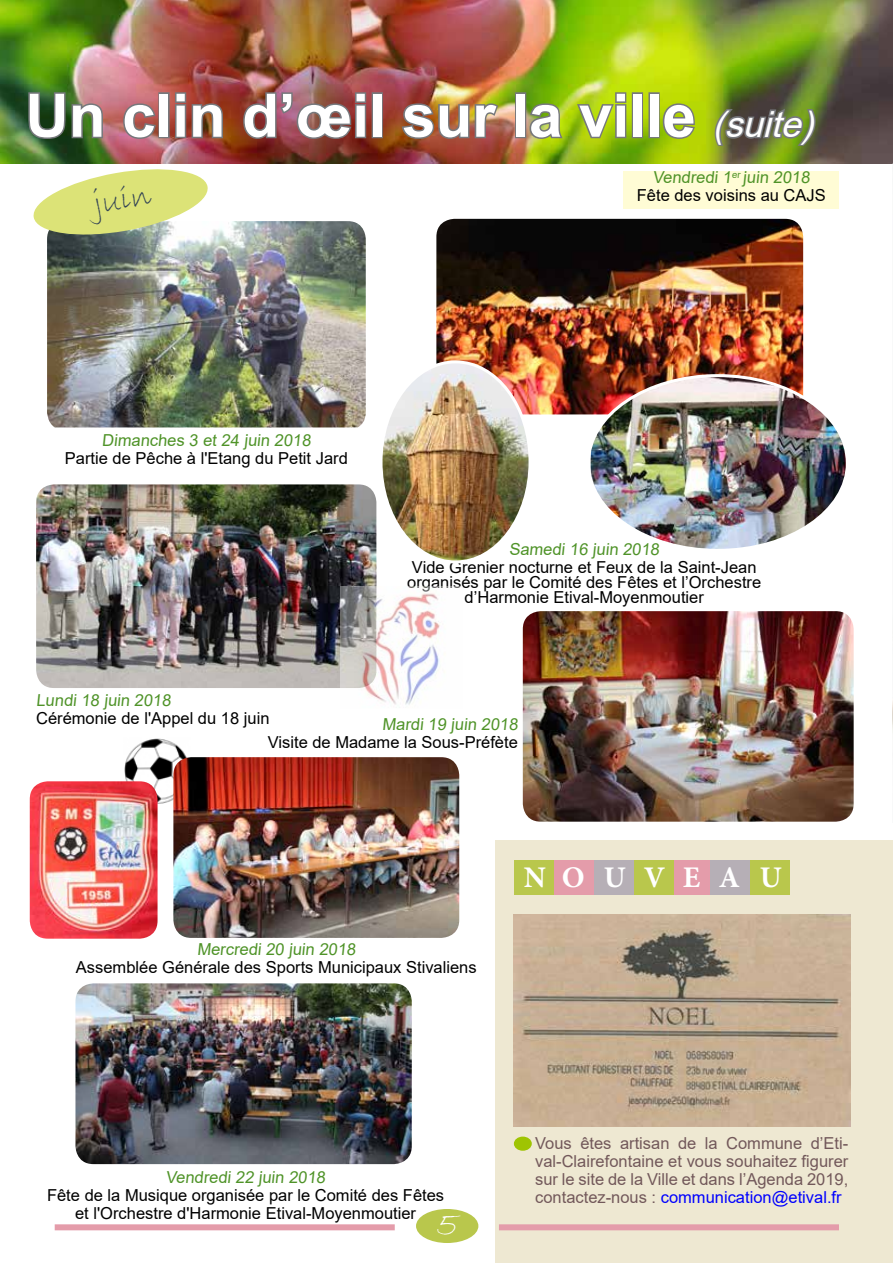
<style>
.page{position:relative;width:893px;height:1263px;background:#fff}
.page>*{position:absolute;margin:0;border:0;box-sizing:border-box;transform-origin:0 0}
.t1{font:700 60px "Arial";color:#fff}
.t2{font:36px "Bradley Hand ITC";color:#fff}
.t3{font:33px "Bradley Hand ITC";color:#324355}
.t4{font:700 30px "Minion Pro";letter-spacing:.615em;color:#fff}
.t5{font:16.5px/18px "Arial";color:#000;text-align:center}
.t6{font:16.5px/18px "Arial";color:#72585a;text-align:justify}
.t7{font:16.5px "Arial";color:#4f9328}
.s1{font-weight:400;font-style:italic;font-size:36px}
.s2{color:#4f9328}
.s3{color:#0000fe}
</style>
<div class="page">
<img style="left:124px;top:738px;width:63px;height:66px">
<div style="left:495px;top:840px;width:397px;height:423px;background:#eee8d2"></div>
<img style="left:0;top:0;width:893px;height:163px">
<div style="left:416px;top:1209px;width:62px;height:34px;background:#b9c74c;border-radius:50%"></div>
<div style="left:55px;top:1224px;width:340px;height:6px;background:#e49caa"></div>
<div style="left:499px;top:1224px;width:340px;height:6px;background:#e49caa"></div>
<svg style="left:27px;top:91px;width:77px;height:50px;background:#56664a"></svg>
<svg style="left:122px;top:102px;width:36px;height:38px"></svg>
<div style="left:158px;top:92px;width:12px;height:46px;border:3px solid #76787c"></div>
<svg style="left:174px;top:91px;width:50px;height:49px;background:#8e5245"></svg>
<img style="left:242px;top:91px;width:126px;height:50px">
<div style="left:372px;top:92px;width:11px;height:46px;border:3px solid #76787c"></div>
<img style="left:400px;top:101px;width:100px;height:40px">
<div style="left:515px;top:92px;width:11px;height:46px;border:3px solid #76787c"></div>
<svg style="left:527px;top:101px;width:38px;height:40px;background:#90a648"></svg>
<svg style="left:575px;top:91px;width:53px;height:50px;background:#a0ba2f"></svg>
<div style="left:632px;top:92px;width:11px;height:46px;border:3px solid #76787c"></div>
<div style="left:648px;top:92px;width:12px;height:46px;border:3px solid #76787c"></div>
<svg style="left:661px;top:102px;width:36px;height:38px"></svg>
<svg style="left:712px;top:106px;width:106px;height:42px;background:#6a734c"></svg>
<img style="left:892px;top:163px;width:1px;height:570px">
<div style="left:624px;top:171px;width:215px;height:38px;background:#fffcd5"></div>
<img style="left:47px;top:221px;width:319px;height:206px">
<svg style="left:33px;top:169px;width:177px;height:70px"></svg>
<img style="left:436px;top:219px;width:367px;height:195px">
<img style="left:514px;top:914px;width:336px;height:213px">
<div style="left:515px;top:1137px;width:16px;height:13px;background:#9fc402;border-radius:50%"></div>
<div style="left:514px;top:1136px;width:18px;height:15px;border:2px solid #9fc402;border-radius:50%"></div>
<div style="left:514px;top:860px;width:40px;height:34px;background:#b9c74c"></div>
<div style="left:554px;top:860px;width:40px;height:34px;background:#e49caa"></div>
<div style="left:594px;top:860px;width:40px;height:34px;background:#b6afb6"></div>
<div style="left:634px;top:860px;width:40px;height:34px;background:#b9c74c"></div>
<div style="left:674px;top:860px;width:36px;height:34px;background:#e49caa"></div>
<div style="left:710px;top:860px;width:40px;height:34px;background:#b6afb6"></div>
<div style="left:750px;top:860px;width:40px;height:34px;background:#b9c74c"></div>
<img style="left:383px;top:362px;width:147px;height:197px">
<img style="left:36px;top:484px;width:340px;height:204px">
<img style="left:341px;top:587px;width:99px;height:118px">
<img style="left:523px;top:611px;width:331px;height:211px">
<img style="left:173px;top:757px;width:286px;height:181px">
<img style="left:591px;top:376px;width:254px;height:172px">
<img style="left:75px;top:983px;width:337px;height:181px">
<img style="left:30px;top:781px;width:128px;height:158px">
<h1 class="t1" style="left:26px;top:73px;width:801px">Un clin d’œil sur la ville <span class="s1">(suite)</span></h1>
<h3 class="t3" style="left:90px;top:183px;width:59px;rotate:-10deg">juin</h3>
<p class="t5" style="left:637px;top:169px;width:190px"><span class="s2">Vendredi 1</span><sup>er</sup> <span class="s2">juin 2018<br></span>Fête des voisins au CAJS</p>
<p class="t7" style="left:102px;top:429px;width:213px">Dimanches 3 et 24 juin 2018</p>
<p class="t5" style="left:65px;top:449px;width:284px">Partie de Pêche à l'Etang du Petit Jard</p>
<p class="t7" style="left:509px;top:538px;width:154px">Samedi 16 juin 2018</p>
<p class="t5" style="left:407px;top:560px;width:355px;line-height:15px">Vide Grenier nocturne et Feux de la Saint-Jean organisés par le Comité des Fêtes et l’Orchestre d’Harmonie Etival-Moyenmoutier</p>
<p class="t7" style="left:36px;top:688px;width:139px">Lundi 18 juin 2018</p>
<p class="t5" style="left:36px;top:709px;width:235px">Cérémonie de l'Appel du 18 juin</p>
<p class="t7" style="left:382px;top:712px;width:140px">Mardi 19 juin 2018</p>
<p class="t5" style="left:268px;top:733px;width:252px">Visite de Madame la Sous-Préfète</p>
<p class="t7" style="left:197px;top:938px;width:163px">Mercredi 20 juin 2018</p>
<p class="t5" style="left:76px;top:958px;width:402px">Assemblée Générale des Sports Municipaux Stivaliens</p>
<h3 class="t4" style="left:524px;top:857px;width:260px">NOUVEAU</h3>
<p class="t7" style="left:166px;top:1165px;width:163px">Vendredi 22 juin 2018</p>
<p class="t5" style="left:47px;top:1186px;width:399px">Fête de la Musique organisée par le Comité des Fêtes et l'Orchestre d'Harmonie Etival-Moyenmoutier</p>
<h2 class="t2" style="left:437px;top:1201px;width:22px">5</h2>
<p class="t6" style="left:535px;top:1134px;width:315px">Vous êtes artisan de la Commune d’Eti&shy;val-Clairefontaine et vous souhaitez figurer sur le site de la Ville et dans l’Agenda 2019, contactez-nous : <span class="s3">communication@etival.fr</span></p>
</div>
